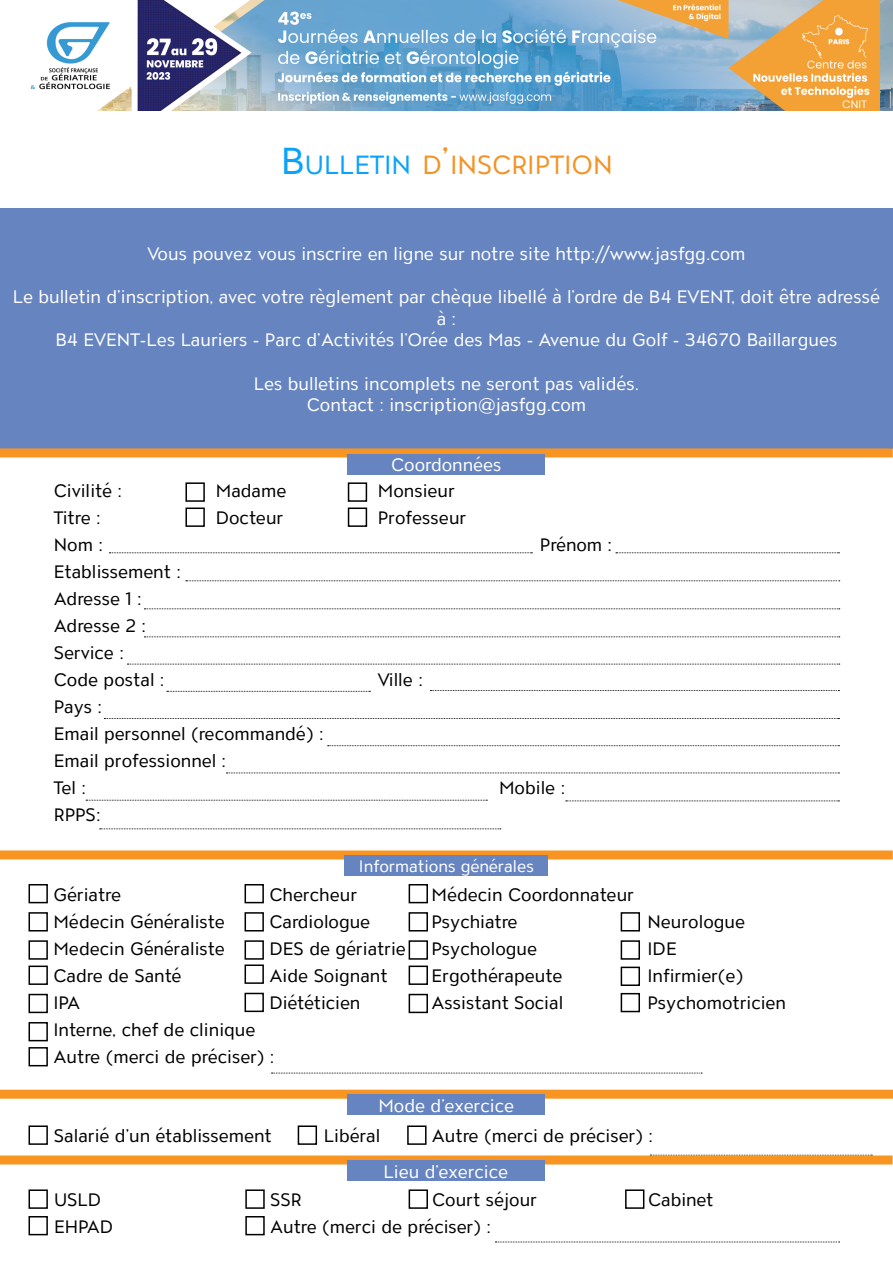
<style>
.page{position:relative;width:893px;height:1263px;background:#fff}
.page>*{position:absolute;margin:0;border:0;box-sizing:border-box;transform-origin:0 0}
.t1{font:26.25px "ATC Overlook";color:#f39325}
.t2{font:18px/27px "ATC Overlook";color:#000}
.t3{font:18px/21.6px "ATC Overlook";color:#fff;text-align:center}
.t4{font:16.5px "ATC Overlook";color:#fff}
.s1{font-size:37.5px;color:#09a3f9}
.s2{color:#09a3f9}
.s3{font-size:37.5px}
</style>
<div class="page">
<div style="left:0;top:208px;width:893px;height:240px;background:#6684bf"></div>
<img style="left:30px;top:0;width:863px;height:110px">
<div style="left:0;top:448px;width:893px;height:9px;background:#f89421"></div>
<div style="left:348px;top:454px;width:197px;height:21px;background:#6684bf"></div>
<svg style="left:109px;top:552px;width:423px;height:1px"></svg>
<svg style="left:186px;top:580px;width:654px;height:1px"></svg>
<svg style="left:144px;top:608px;width:696px;height:1px"></svg>
<svg style="left:144px;top:636px;width:696px;height:1px"></svg>
<svg style="left:127px;top:664px;width:713px;height:1px"></svg>
<svg style="left:616px;top:552px;width:223px;height:1px"></svg>
<svg style="left:167px;top:691px;width:203px;height:1px"></svg>
<svg style="left:430px;top:690px;width:409px;height:1px"></svg>
<svg style="left:104px;top:718px;width:735px;height:1px"></svg>
<svg style="left:328px;top:745px;width:511px;height:1px"></svg>
<svg style="left:226px;top:772px;width:613px;height:1px"></svg>
<svg style="left:86px;top:800px;width:401px;height:1px"></svg>
<svg style="left:566px;top:800px;width:273px;height:1px"></svg>
<div style="left:185px;top:482px;width:20px;height:20px;border:2px solid #000"></div>
<div style="left:348px;top:482px;width:19px;height:20px;border:2px solid #000"></div>
<div style="left:185px;top:507px;width:20px;height:20px;border:2px solid #000"></div>
<div style="left:348px;top:507px;width:19px;height:20px;border:2px solid #000"></div>
<div style="left:0;top:850px;width:893px;height:9px;background:#f89421"></div>
<div style="left:345px;top:855px;width:203px;height:21px;background:#6684bf"></div>
<div style="left:29px;top:884px;width:19px;height:19px;border:2px solid #000"></div>
<div style="left:29px;top:912px;width:19px;height:19px;border:2px solid #000"></div>
<div style="left:29px;top:940px;width:19px;height:20px;border:2px solid #000"></div>
<div style="left:245px;top:884px;width:19px;height:19px;border:2px solid #000"></div>
<div style="left:245px;top:912px;width:19px;height:19px;border:2px solid #000"></div>
<div style="left:409px;top:884px;width:19px;height:19px;border:2px solid #000"></div>
<div style="left:409px;top:912px;width:19px;height:19px;border:2px solid #000"></div>
<div style="left:409px;top:940px;width:19px;height:20px;border:2px solid #000"></div>
<div style="left:621px;top:912px;width:19px;height:19px;border:2px solid #000"></div>
<div style="left:621px;top:940px;width:19px;height:20px;border:2px solid #000"></div>
<div style="left:29px;top:965px;width:19px;height:20px;border:2px solid #000"></div>
<div style="left:29px;top:994px;width:19px;height:19px;border:2px solid #000"></div>
<div style="left:29px;top:1022px;width:19px;height:19px;border:2px solid #000"></div>
<div style="left:245px;top:964px;width:19px;height:20px;border:2px solid #000"></div>
<div style="left:245px;top:993px;width:19px;height:19px;border:2px solid #000"></div>
<div style="left:409px;top:965px;width:19px;height:20px;border:2px solid #000"></div>
<div style="left:409px;top:994px;width:19px;height:19px;border:2px solid #000"></div>
<div style="left:621px;top:967px;width:19px;height:19px;border:2px solid #000"></div>
<div style="left:0;top:1090px;width:893px;height:9px;background:#f89421"></div>
<div style="left:348px;top:1094px;width:197px;height:21px;background:#6684bf"></div>
<div style="left:29px;top:1125px;width:19px;height:20px;border:2px solid #000"></div>
<div style="left:245px;top:940px;width:19px;height:20px;border:2px solid #000"></div>
<div style="left:298px;top:1125px;width:19px;height:20px;border:2px solid #000"></div>
<svg style="left:100px;top:828px;width:401px;height:1px"></svg>
<div style="left:29px;top:1047px;width:19px;height:19px;border:2px solid #000"></div>
<div style="left:621px;top:993px;width:19px;height:19px;border:2px solid #000"></div>
<svg style="left:271px;top:1073px;width:431px;height:1px"></svg>
<div style="left:407px;top:1125px;width:20px;height:20px;border:2px solid #000"></div>
<div style="left:0;top:1155px;width:893px;height:9px;background:#f89421"></div>
<div style="left:347px;top:1160px;width:197px;height:21px;background:#6684bf"></div>
<div style="left:29px;top:1189px;width:19px;height:20px;border:2px solid #000"></div>
<div style="left:245px;top:1189px;width:20px;height:20px;border:2px solid #000"></div>
<div style="left:409px;top:1189px;width:19px;height:20px;border:2px solid #000"></div>
<div style="left:625px;top:1189px;width:19px;height:20px;border:2px solid #000"></div>
<div style="left:29px;top:1216px;width:19px;height:19px;border:2px solid #000"></div>
<svg style="left:495px;top:1241px;width:345px;height:1px"></svg>
<div style="left:245px;top:1216px;width:20px;height:19px;border:2px solid #000"></div>
<h1 class="t1" style="left:281px;top:149px;width:333px"><span class="s1">B</span><span class="s2">ULLETIN</span> D<span class="s3">’</span>INSCRIPTION</h1>
<p class="t3" style="left:147px;top:244px;width:600px">Vous pouvez vous inscrire en ligne sur notre site http://www.jasfgg.com</p>
<p class="t3" style="left:13px;top:287px;width:869px">Le bulletin d’inscription, avec votre règlement par chèque libellé à l’ordre de B4 EVENT, doit être adressé à :<br>B4 EVENT-Les Lauriers - Parc d’Activités l’Orée des Mas - Avenue du Golf - 34670 Baillargues</p>
<p class="t3" style="left:254px;top:373px;width:387px">Les bulletins incomplets ne seront pas validés.<br>Contact : inscription@jasfgg.com</p>
<p class="t3" style="left:391px;top:455px;width:112px">Coordonnées</p>
<p class="t2" style="left:54px;top:478px;width:70px">Civilité :</p>
<p class="t2" style="left:216px;top:478px;width:72px">Madame</p>
<p class="t2" style="left:378px;top:478px;width:79px">Monsieur</p>
<p class="t2" style="left:54px;top:505px;width:48px">Titre :</p>
<p class="t2" style="left:216px;top:505px;width:69px">Docteur</p>
<p class="t2" style="left:378px;top:505px;width:90px">Professeur</p>
<p class="t2" style="left:54px;top:532px;width:51px">Nom :</p>
<p class="t2" style="left:540px;top:532px;width:74px">Prénom :</p>
<p class="t2" style="left:54px;top:559px;width:129px">Etablissement :<br>Adresse 1 :<br>Adresse 2 :<br>Service :<br>Code postal :</p>
<p class="t2" style="left:378px;top:667px;width:47px">Ville :</p>
<p class="t2" style="left:54px;top:694px;width:271px">Pays :<br>Email personnel (recommandé) :<br>Email professionnel :<br>Tel :</p>
<p class="t2" style="left:54px;top:802px;width:48px">RPPS:</p>
<p class="t2" style="left:499px;top:775px;width:68px">Mobile :</p>
<p class="t4" style="left:359px;top:857px;width:177px">Informations générales</p>
<p class="t2" style="left:53px;top:882px;width:69px">Gériatre</p>
<p class="t2" style="left:269px;top:882px;width:89px">Chercheur</p>
<p class="t2" style="left:431px;top:882px;width:204px">Médecin Coordonnateur</p>
<p class="t2" style="left:53px;top:909px;width:173px">Médecin Généraliste</p>
<p class="t2" style="left:269px;top:909px;width:102px">Cardiologue</p>
<p class="t2" style="left:431px;top:909px;width:88px">Psychiatre</p>
<p class="t2" style="left:647px;top:909px;width:99px">Neurologue</p>
<p class="t2" style="left:53px;top:936px;width:173px">Medecin Généraliste</p>
<p class="t2" style="left:269px;top:936px;width:138px">DES de gériatrie</p>
<p class="t2" style="left:431px;top:936px;width:107px">Psychologue</p>
<p class="t2" style="left:647px;top:936px;width:31px">IDE</p>
<p class="t2" style="left:53px;top:963px;width:130px">Cadre de Santé</p>
<p class="t2" style="left:269px;top:963px;width:120px">Aide Soignant</p>
<p class="t2" style="left:431px;top:963px;width:132px">Ergothérapeute</p>
<p class="t2" style="left:647px;top:963px;width:97px">Infirmier(e)</p>
<p class="t2" style="left:53px;top:990px;width:28px">IPA</p>
<p class="t2" style="left:269px;top:990px;width:92px">Diététicien</p>
<p class="t2" style="left:431px;top:990px;width:133px">Assistant Social</p>
<p class="t2" style="left:647px;top:990px;width:140px">Psychomotricien</p>
<p class="t2" style="left:53px;top:1017px;width:223px">Interne, chef de clinique<br>Autre (merci de préciser) :</p>
<p class="t3" style="left:378px;top:1095px;width:137px">Mode d’exercice</p>
<p class="t2" style="left:54px;top:1123px;width:219px">Salarié d’un établissement</p>
<p class="t2" style="left:324px;top:1123px;width:58px">Libéral</p>
<p class="t2" style="left:432px;top:1123px;width:223px">Autre (merci de préciser) :</p>
<p class="t3" style="left:384px;top:1161px;width:126px">Lieu d’exercice</p>
<p class="t2" style="left:54px;top:1187px;width:49px">USLD</p>
<p class="t2" style="left:270px;top:1187px;width:33px">SSR</p>
<p class="t2" style="left:432px;top:1187px;width:107px">Court séjour</p>
<p class="t2" style="left:648px;top:1187px;width:67px">Cabinet</p>
<p class="t2" style="left:54px;top:1214px;width:61px">EHPAD</p>
<p class="t2" style="left:270px;top:1214px;width:223px">Autre (merci de préciser) :</p>
</div>
